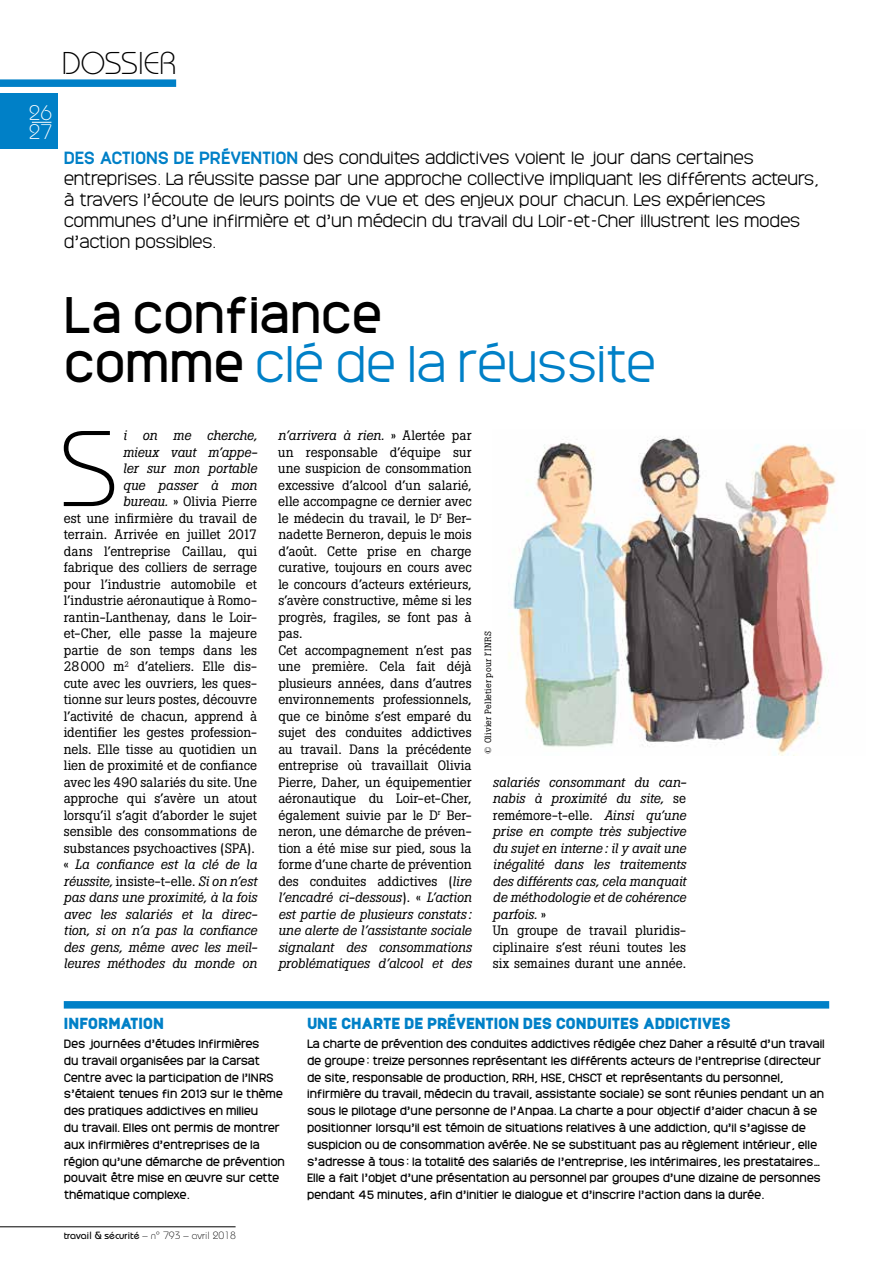
<style>
.page{position:relative;width:893px;height:1263px;background:#fff}
.page>*{position:absolute;margin:0;border:0;box-sizing:border-box;transform-origin:0 0}
.t1{font:300 107.25px "Bauhaus";color:#000}
.t2{font:48px/49.5px "Monark";letter-spacing:-.015em;color:#000}
.t3{font:300 31.5px "Bauhaus";letter-spacing:-.025em;color:#000}
.t4{font:300 21px/19.5px "Bauhaus";color:#fff}
.t5{font:300 16.5px/21px "Monark";letter-spacing:-.025em;color:#000}
.t6{font:900 15px "Monark";letter-spacing:-.025em;color:#0080c7}
.t7{font:13.5px/16.5px "Boton";color:#000;text-align:right}
.t8{font:italic 13.5px/16.5px "Boton";letter-spacing:-.005em;color:#000}
.t9{font:11.25px/16.8px "Monark";letter-spacing:-.025em;color:#000}
.t10{font:500 10.5px "Bauhaus";color:#000}
.t11{font:9px "Boton";letter-spacing:.02em;color:#000}
.s1{font-weight:700;color:#0080c7}
.s2{font-weight:300;color:#0080c7}
.s3{font-style:italic}
.s4{font-style:normal}
.s5{font-weight:300}
</style>
<div class="page">
<div style="left:0;top:79px;width:176px;height:8px;background:#0080c7"></div>
<hr style="left:0;top:1226px;width:236px;height:1px;background:#000">
<div style="left:0;top:93px;width:57px;height:56px;background:#0080c7"></div>
<svg style="left:32px;top:122px;width:19px;height:1px"></svg>
<div style="left:64px;top:1001px;width:765px;height:7px;background:#0080c7"></div>
<img style="left:509px;top:437px;width:327px;height:318px">
<h3 class="t4" style="left:29px;top:103px;width:25px">26<br>27</h3>
<h3 class="t3" style="left:62px;top:45px;width:116px">DOSSIER</h3>
<p class="t5" style="left:64px;top:146px;width:756px"><span class="s1">DES ACTIONS DE PRÉVENTION</span> des conduites addictives voient le jour dans certaines entreprises. La réussite passe par une approche collective impliquant les différents acteurs, à travers l’écoute de leurs points de vue et des enjeux pour chacun. Les expériences communes d’une infirmière et d’un médecin du travail du Loir-et-Cher illustrent les modes d’action possibles.</p>
<h2 class="t2" style="left:64px;top:288px;width:594px">La confiance<br>comme <span class="s2">clé de la réussite</span></h2>
<p class="t7" style="left:64px;top:427px;width:195px"><span class="s3">i on me cherche,<br>mieux vaut m’appe-<br>ler sur mon portable<br>que passer à mon<br>bureau.</span> » Olivia Pierre<br>est une infirmière du travail de terrain. Arrivée en juillet 2017 dans l’entreprise Caillau, qui fabrique des colliers de serrage pour l’industrie automobile et l’industrie aéronautique à Romo&shy;rantin-Lanthenay, dans le Loir&shy;et-Cher, elle passe la majeure partie de son temps dans les<br>28000 m<sup>2</sup> d’ateliers. Elle dis&shy;cute avec les ouvriers, les ques&shy;tionne sur leurs postes, découvre l’activité de chacun, apprend à identifier les gestes profession&shy;nels. Elle tisse au quotidien un lien de proximité et de confiance avec les 490 salariés du site. Une approche qui s’avère un atout lorsqu’il s’agit d’aborder le sujet sensible des consommations de substances psychoactives (SPA). « <span class="s3">La confiance est la clé de la réussite,</span> insiste-t-elle. <span class="s3">Si on n’est pas dans une proximité, à la fois avec les salariés et la direc&shy;tion, si on n’a pas la confiance des gens, même avec les meil&shy;leures méthodes du monde on</span></p>
<p class="t7" style="left:278px;top:427px;width:195px;text-align:left"><span class="s3">n’arrivera à rien.</span> » Alertée par un responsable d’équipe sur une suspicion de consommation excessive d’alcool d’un salarié, elle accompagne ce dernier avec le médecin du travail, le D<sup>r</sup> Ber&shy;nadette Berneron, depuis le mois d’août. Cette prise en charge curative, toujours en cours avec le concours d’acteurs extérieurs, s’avère constructive, même si les progrès, fragiles, se font pas à pas.<br>Cet accompagnement n’est pas une première. Cela fait déjà plusieurs années, dans d’autres environnements professionnels, que ce binôme s’est emparé du sujet des conduites addictives au travail. Dans la précédente entreprise où travaillait Olivia<br>Pierre, Daher, un équipementier aéronautique du Loir-et-Cher, également suivie par le D<sup>r</sup> Ber&shy;neron, une démarche de préven&shy;tion a été mise sur pied, sous la forme d’une charte de prévention des conduites addictives (<span class="s3">lire l’encadré ci-dessous</span>). « <span class="s3">L’action est partie de plusieurs constats: une alerte de l’assistante sociale signalant des consommations problématiques d’alcool et des</span></p>
<h1 class="t1" style="left:59px;top:406px;width:61px">S</h1>
<p class="t11" style="left:483px;top:754px;width:124px;rotate:-90deg">© Olivier Pelletier pour l’INRS</p>
<p class="t8" style="left:493px;top:774px;width:195px">salariés consommant du can&shy;nabis à proximité du site, <span class="s4">se remémore-t-elle.</span> Ainsi qu’une prise en compte très subjective du sujet en interne: il y avait une inégalité dans les traitements des différents cas, cela manquait de méthodologie et de cohérence parfois. <span class="s4">»<br>Un groupe de travail pluridis&shy;ciplinaire s’est réuni toutes les six semaines durant une année.</span></p>
<p class="t6" style="left:64px;top:1013px;width:102px">INFORMATION</p>
<p class="t9" style="left:64px;top:1035px;width:223px">Des journées d’études Infirmières<br>du travail organisées par la Carsat Centre avec la participation de l’INRS s’étaient tenues fin 2013 sur le thème des pratiques addictives en milieu<br>du travail. Elles ont permis de montrer aux infirmières d’entreprises de la région qu’une démarche de prévention pouvait être mise en œuvre sur cette thématique complexe.</p>
<p class="t10" style="left:64px;top:1229px;width:174px">travail &amp; sécurité <span class="s5">– n° 793 – avril 2018</span></p>
<p class="t6" style="left:307px;top:1013px;width:425px">UNE CHARTE DE PRÉVENTION DES CONDUITES ADDICTIVES</p>
<p class="t9" style="left:307px;top:1035px;width:519px">La charte de prévention des conduites addictives rédigée chez Daher a résulté d’un travail de groupe : treize personnes représentant les différents acteurs de l’entreprise (directeur de site, responsable de production, RRH, HSE, CHSCT et représentants du personnel, infirmière du travail, médecin du travail, assistante sociale) se sont réunies pendant un an sous le pilotage d’une personne de l’Anpaa. La charte a pour objectif d’aider chacun à se positionner lorsqu’il est témoin de situations relatives à une addiction, qu’il s’agisse de suspicion ou de consommation avérée. Ne se substituant pas au règlement intérieur, elle s’adresse à tous : la totalité des salariés de l’entreprise, les intérimaires, les prestataires… Elle a fait l’objet d’une présentation au personnel par groupes d’une dizaine de personnes pendant 45 minutes, afin d’initier le dialogue et d’inscrire l’action dans la durée.</p>
</div>
